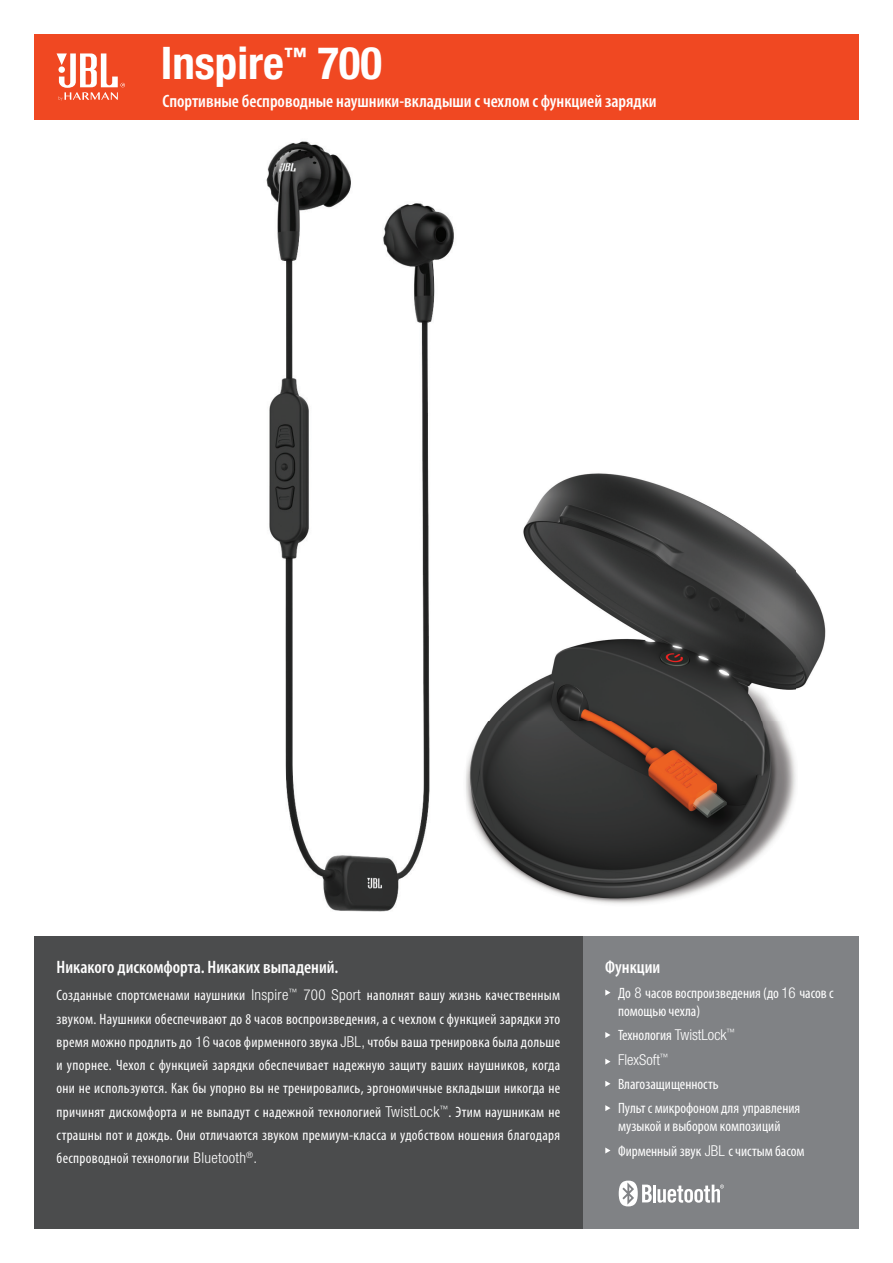
<style>
.page{position:relative;width:893px;height:1263px;background:#fff}
.page>*{position:absolute;margin:0;border:0;box-sizing:border-box;transform-origin:0 0}
.t1{font:700 condensed 45px "Helvetica Neue LT Pro";color:#fff}
.t2{font:600 condensed 18px "Myriad Pro";color:#fff}
.t3{font:condensed 15px/23.2px "Myriad Pro";color:#fff}
.t4{font:300 condensed 15px "Helvetica Neue LT Pro";color:#fff}
.s1{font-family:"Helvetica Neue LT Pro";font-weight:300}
</style>
<div class="page">
<img style="left:266px;top:141px;width:188px;height:771px">
<div style="left:583px;top:937px;width:276px;height:292px;background:#808285"></div>
<svg style="left:605px;top:989px;width:5px;height:6px"></svg>
<svg style="left:605px;top:1032px;width:5px;height:6px"></svg>
<svg style="left:605px;top:1058px;width:5px;height:7px"></svg>
<svg style="left:605px;top:1081px;width:5px;height:6px"></svg>
<svg style="left:605px;top:1105px;width:5px;height:6px"></svg>
<svg style="left:605px;top:1147px;width:5px;height:6px"></svg>
<div style="left:34px;top:34px;width:825px;height:85px;background:#f04822"></div>
<div style="left:34px;top:937px;width:549px;height:292px;background:#4b4c4d"></div>
<svg style="left:619px;top:1180px;width:33px;height:26px"></svg>
<hr style="left:653px;top:1184px;width:3px;height:18px;background:#fff">
<svg style="left:658px;top:1184px;width:66px;height:19px"></svg>
<svg style="left:57px;top:53px;width:68px;height:48px"></svg>
<img style="left:449px;top:461px;width:377px;height:451px">
<h1 class="t1" style="left:161px;top:36px;width:223px">Inspire<sup>™</sup> 700</h1>
<p class="t2" style="left:163px;top:91px;width:496px">Спортивные беспроводные наушники-вкладыши с чехлом с функцией зарядки</p>
<p class="t2" style="left:57px;top:957px;width:283px">Никакого дискомфорта. Никаких выпадений.</p>
<p class="t3" style="left:57px;top:983px;width:505px;text-align:justify">Созданные спортсменами наушники <span class="s1">Inspire</span><sup>™</sup> <span class="s1">700 Sport</span> наполнят вашу жизнь качественным звуком. Наушники обеспечивают до 8 часов воспроизведения, а с чехлом с функцией зарядки это время можно продлить до <span class="s1">16</span> часов фирменного звука <span class="s1">JBL,</span> чтобы ваша тренировка была дольше и упорнее. Чехол с функцией зарядки обеспечивает надежную защиту ваших наушников, когда они не используются. Как бы упорно вы не тренировались, эргономичные вкладыши никогда не причинят дискомфорта и не выпадут с надежной технологией <span class="s1">TwistLock</span><sup>™</sup>. Этим наушникам не страшны пот и дождь. Они отличаются звуком премиум-класса и удобством ношения благодаря беспроводной технологии <span class="s1">Bluetooth</span><sup>®</sup><span class="s1">.</span></p>
<p class="t2" style="left:605px;top:957px;width:57px">Функции</p>
<p class="t3" style="left:618px;top:984px;width:217px;line-height:18px">До <span class="s1">8</span> часов воспроизведения (до <span class="s1">16</span> часов с помощью чехла)</p>
<p class="t3" style="left:618px;top:1023px;width:119px">Технология <span class="s1">TwistLock</span><sup>™</sup></p>
<p class="t4" style="left:618px;top:1051px;width:52px">FlexSoft<sup>™</sup></p>
<p class="t3" style="left:618px;top:1072px;width:184px;line-height:24.5px">Влагозащищенность<br>Пульт с микрофоном для управления</p>
<p class="t3" style="left:618px;top:1114px;width:188px;line-height:24.5px">музыкой и выбором композиций<br>Фирменный звук <span class="s1">JBL</span> с чистым басом</p>
</div>
